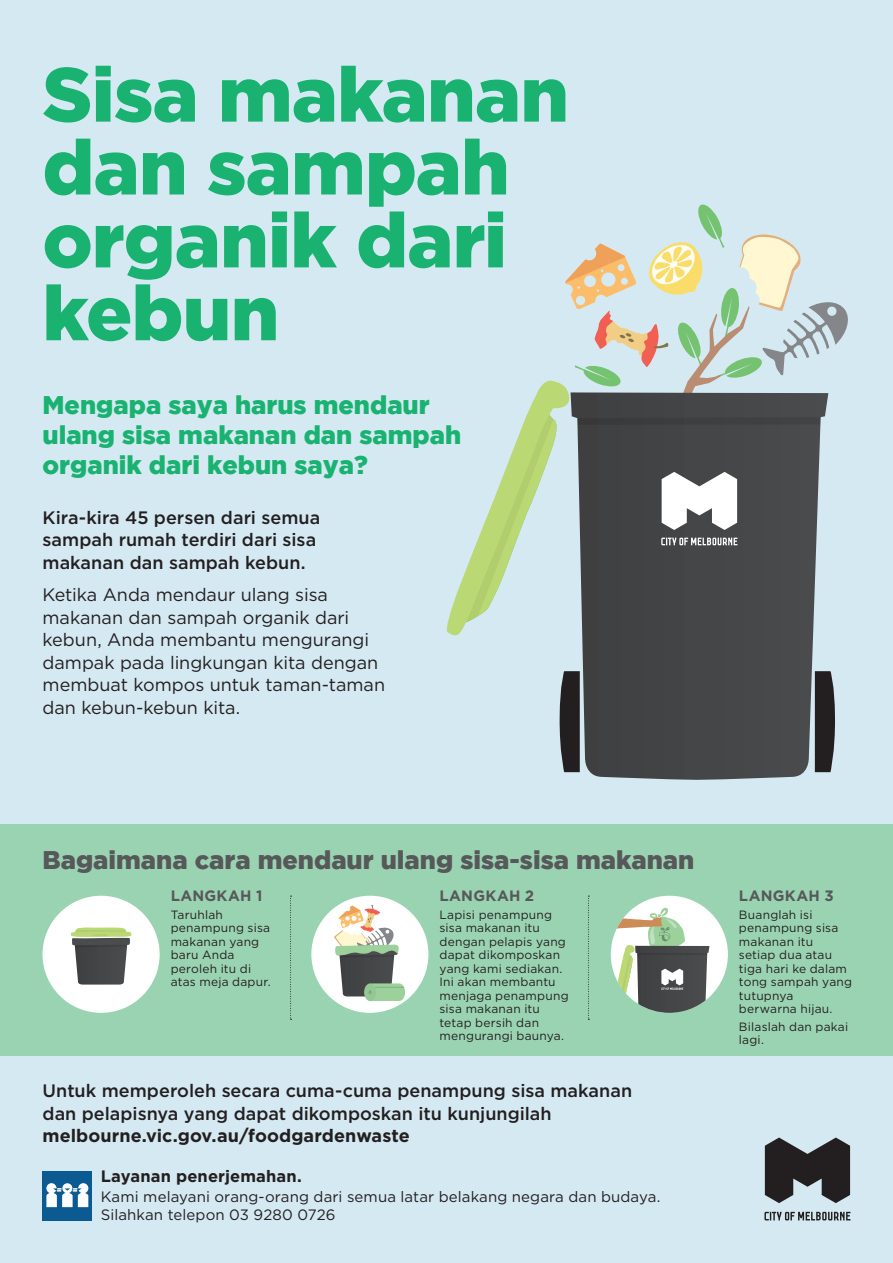
<style>
.page{position:relative;width:893px;height:1263px;background:#d5e9f2}
.page>*{position:absolute;margin:0;border:0;box-sizing:border-box;transform-origin:0 0}
.t1{font:900 76.5px/72.9px "Gotham";letter-spacing:-.01em;color:#1ab271}
.t2{font:900 25.5px/30px "Gotham";color:#1ab271}
.t3{font:900 25.5px "Gotham";color:#57585a}
.t4{font:500 18px/22.5px "Gotham";color:#231f20}
.t5{font:18px/22.5px "Gotham";color:#231f20}
.t6{font:700 18px "Gotham";letter-spacing:.005em;color:#231f20}
.t7{font:700 16.5px "Gotham";letter-spacing:.01em;color:#231f20}
.t8{font:15px/18px "Gotham";letter-spacing:.005em;color:#231f20}
.t9{font:700 15px "Gotham";letter-spacing:.02em;color:#57585a}
.t10{font:12px/13.5px "Gotham";letter-spacing:.015em;color:#231f20}
</style>
<div class="page">
<div style="left:42px;top:1171px;width:50px;height:49px;background:#0c5a92"></div>
<svg style="left:46px;top:1183px;width:42px;height:24px"></svg>
<svg style="left:828px;top:671px;width:7px;height:101px"></svg>
<svg style="left:570px;top:637px;width:258px;height:143px;background:#4b4d4e"></svg>
<svg style="left:559px;top:671px;width:21px;height:101px;background:#363436"></svg>
<svg style="left:447px;top:205px;width:401px;height:432px"></svg>
<div style="left:0;top:824px;width:893px;height:231px;background:#9ad3b2"></div>
<div style="left:43px;top:896px;width:117px;height:117px;background:#fff;border-radius:50%"></div>
<svg style="left:71px;top:927px;width:60px;height:57px"></svg>
<div style="left:311px;top:896px;width:117px;height:117px;background:#fff;border-radius:50%"></div>
<svg style="left:334px;top:904px;width:71px;height:97px"></svg>
<div style="left:611px;top:896px;width:117px;height:117px;background:#fff;border-radius:50%"></div>
<svg style="left:611px;top:907px;width:98px;height:106px"></svg>
<svg style="left:290px;top:896px;width:2px;height:124px"></svg>
<svg style="left:588px;top:896px;width:1px;height:124px"></svg>
<svg style="left:764px;top:1212px;width:86px;height:8px"></svg>
<svg style="left:765px;top:1137px;width:85px;height:66px"></svg>
<h1 class="t1" style="left:43px;top:63px;width:528px">Sisa makanan dan sampah organik dari kebun</h1>
<h2 class="t2" style="left:43px;top:391px;width:420px">Mengapa saya harus mendaur ulang sisa makanan dan sampah organik dari kebun saya?</h2>
<h3 class="t4" style="left:43px;top:506px;width:279px">Kira-kira 45 persen dari semua sampah rumah terdiri dari sisa makanan dan sampah kebun.</h3>
<h3 class="t5" style="left:43px;top:583px;width:344px">Ketika Anda mendaur ulang sisa makanan dan sampah organik dari kebun, Anda membantu mengurangi dampak pada lingkungan kita dengan membuat kompos untuk taman-taman dan kebun-kebun kita.</h3>
<h2 class="t3" style="left:43px;top:850px;width:653px">Bagaimana cara mendaur ulang sisa-sisa makanan</h2>
<p class="t9" style="left:439px;top:885px;width:96px">LANGKAH 2</p>
<p class="t10" style="left:439px;top:907px;width:131px">Lapisi penampung sisa makanan itu dengan pelapis yang dapat dikomposkan yang kami sediakan.<br>Ini akan membantu menjaga penampung sisa makanan itu tetap bersih dan mengurangi baunya.</p>
<p class="t9" style="left:171px;top:885px;width:93px">LANGKAH 1</p>
<p class="t10" style="left:171px;top:907px;width:102px">Taruhlah penampung sisa makanan yang baru Anda peroleh itu di atas meja dapur.</p>
<h3 class="t4" style="left:43px;top:1079px;width:591px">Untuk memperoleh secara cuma-cuma penampung sisa makanan dan pelapisnya yang dapat dikomposkan itu kunjungilah</h3>
<h3 class="t6" style="left:43px;top:1124px;width:369px">melbourne.vic.gov.au/foodgardenwaste</h3>
<h3 class="t7" style="left:101px;top:1165px;width:203px">Layanan penerjemahan.</h3>
<p class="t8" style="left:101px;top:1188px;width:561px">Kami melayani orang-orang dari semua latar belakang negara dan budaya.<br>Silahkan telepon 03 9280 0726</p>
<p class="t9" style="left:739px;top:885px;width:96px">LANGKAH 3</p>
<p class="t10" style="left:739px;top:907px;width:115px">Buanglah isi penampung sisa makanan itu setiap dua atau tiga hari ke dalam tong sampah yang tutupnya berwarna hijau.</p>
<p class="t10" style="left:739px;top:1019px;width:111px">Bilaslah dan pakai lagi.</p>
</div>
